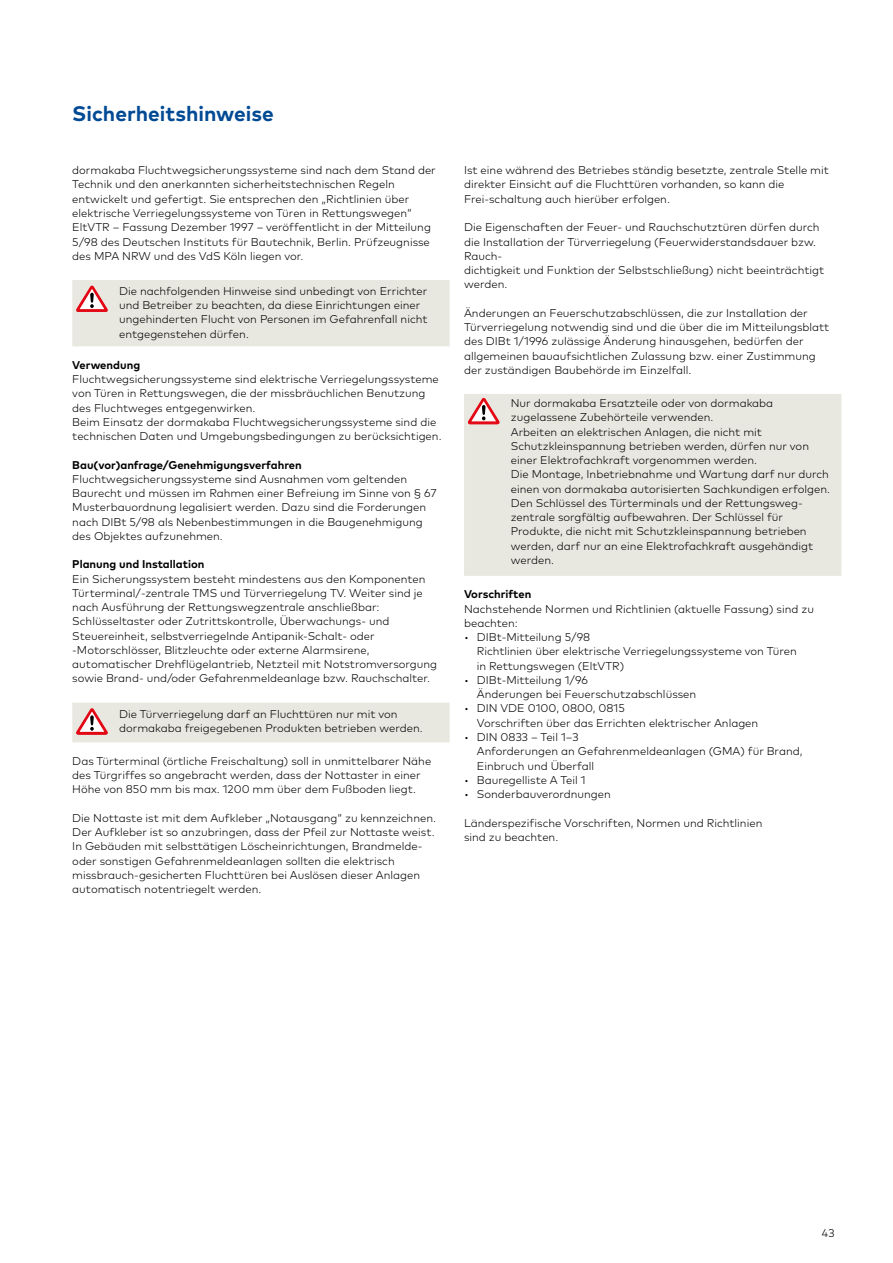
<style>
.page{position:relative;width:893px;height:1263px;background:#fff}
.page>*{position:absolute;margin:0;border:0;box-sizing:border-box;transform-origin:0 0}
.t1{font:700 21px "Mark Pro";color:#004994}
.t2{font:300 11.25px/14.2px "Mark Pro";color:#000}
.t3{font:700 11.25px "Mark Pro";color:#000}
</style>
<div class="page">
<div style="left:72px;top:280px;width:378px;height:66px;background:#e9e8e0"></div>
<div style="left:72px;top:703px;width:378px;height:39px;background:#e9e8e0"></div>
<div style="left:464px;top:394px;width:377px;height:182px;background:#e9e8e0"></div>
<svg style="left:468px;top:398px;width:31px;height:26px"></svg>
<h1 class="t1" style="left:72px;top:98px;width:203px">Sicherheitshinweise</h1>
<p class="t2" style="left:72px;top:162px;width:365px">dormakaba Fluchtwegsicherungssysteme sind nach dem Stand der Technik und den anerkannten sicherheitstechnischen Regeln entwickelt und gefertigt. Sie entsprechen den „Richtlinien über elektrische Verriegelungssysteme von Türen in Rettungswegen“ EltVTR – Fassung Dezember 1997 – veröffentlicht in der Mitteilung 5/98 des Deutschen Instituts für Bautechnik, Berlin. Prüfzeugnisse des MPA NRW und des VdS Köln liegen vor.</p>
<p class="t2" style="left:119px;top:283px;width:310px">Die nachfolgenden Hinweise sind unbedingt von Errichter und Betreiber zu beachten, da diese Einrichtungen einer ungehinderten Flucht von Personen im Gefahrenfall nicht entgegenstehen dürfen.</p>
<p class="t3" style="left:72px;top:356px;width:69px">Verwendung</p>
<p class="t2" style="left:72px;top:371px;width:371px">Fluchtwegsicherungssysteme sind elektrische Verriegelungssysteme von Türen in Rettungswegen, die der missbräuchlichen Benutzung des Fluchtweges entgegenwirken.<br>Beim Einsatz der dormakaba Fluchtwegsicherungssysteme sind die technischen Daten und Umgebungsbedingungen zu berücksichtigen.</p>
<p class="t3" style="left:72px;top:456px;width:231px">Bau(vor)anfrage/Genehmigungsverfahren</p>
<p class="t2" style="left:72px;top:471px;width:366px">Fluchtwegsicherungssysteme sind Ausnahmen vom geltenden Baurecht und müssen im Rahmen einer Befreiung im Sinne von § 67<br>Musterbauordnung legalisiert werden. Dazu sind die Forderungen nach DIBt 5/98 als Nebenbestimmungen in die Baugenehmigung des Objektes aufzunehmen.</p>
<p class="t3" style="left:72px;top:556px;width:134px">Planung und Installation</p>
<p class="t2" style="left:72px;top:571px;width:366px">Ein Sicherungssystem besteht mindestens aus den Komponenten Türterminal/-zentrale TMS und Türverriegelung TV. Weiter sind je nach Ausführung der Rettungswegzentrale anschließbar:<br>Schlüsseltaster oder Zutrittskontrolle, Überwachungs- und Steuereinheit, selbstverriegelnde Antipanik-Schalt- oder -Motorschlösser, Blitzleuchte oder externe Alarmsirene, automatischer Drehflügelantrieb, Netzteil mit Notstromversorgung sowie Brand- und/oder Gefahrenmeldeanlage bzw. Rauchschalter.</p>
<p class="t2" style="left:119px;top:705px;width:305px">Die Türverriegelung darf an Fluchttüren nur mit von dormakaba freigegebenen Produkten betrieben werden.</p>
<p class="t2" style="left:72px;top:753px;width:361px">Das Türterminal (örtliche Freischaltung) soll in unmittelbarer Nähe des Türgriffes so angebracht werden, dass der Nottaster in einer<br>Höhe von 850 mm bis max. 1200 mm über dem Fußboden liegt.</p>
<p class="t2" style="left:72px;top:810px;width:365px">Die Nottaste ist mit dem Aufkleber „Notausgang“ zu kennzeichnen.<br>Der Aufkleber ist so anzubringen, dass der Pfeil zur Nottaste weist.<br>In Gebäuden mit selbsttätigen Löscheinrichtungen, Brandmelde&shy;oder sonstigen Gefahrenmeldeanlagen sollten die elektrisch missbrauch-gesicherten Fluchttüren bei Auslösen dieser Anlagen automatisch notentriegelt werden.</p>
<p class="t2" style="left:464px;top:162px;width:366px">Ist eine während des Betriebes ständig besetzte, zentrale Stelle mit direkter Einsicht auf die Fluchttüren vorhanden, so kann die<br>Frei-schaltung auch hierüber erfolgen.</p>
<p class="t2" style="left:464px;top:219px;width:362px">Die Eigenschaften der Feuer- und Rauchschutztüren dürfen durch die Installation der Türverriegelung (Feuerwiderstandsdauer bzw.<br>Rauch-<br>dichtigkeit und Funktion der Selbstschließung) nicht beeinträchtigt werden.</p>
<p class="t2" style="left:464px;top:305px;width:367px">Änderungen an Feuerschutzabschlüssen, die zur Installation der Türverriegelung notwendig sind und die über die im Mitteilungsblatt des DIBt 1/1996 zulässige Änderung hinausgehen, bedürfen der allgemeinen bauaufsichtlichen Zulassung bzw. einer Zustimmung der zuständigen Baubehörde im Einzelfall.</p>
<p class="t2" style="left:511px;top:395px;width:321px">Nur dormakaba Ersatzteile oder von dormakaba zugelassene Zubehörteile verwenden.<br>Arbeiten an elektrischen Anlagen, die nicht mit Schutzkleinspannung betrieben werden, dürfen nur von einer Elektrofachkraft vorgenommen werden.<br>Die Montage, Inbetriebnahme und Wartung darf nur durch einen von dormakaba autorisierten Sachkundigen erfolgen.<br>Den Schlüssel des Türterminals und der Rettungsweg&shy;zentrale sorgfältig aufbewahren. Der Schlüssel für Produkte, die nicht mit Schutzkleinspannung betrieben werden, darf nur an eine Elektrofachkraft ausgehändigt werden.</p>
<p class="t3" style="left:464px;top:586px;width:69px">Vorschriften</p>
<p class="t2" style="left:464px;top:601px;width:352px">Nachstehende Normen und Richtlinien (aktuelle Fassung) sind zu beachten:</p>
<p class="t2" style="left:477px;top:629px;width:322px;text-indent:-13px">• DIBt-Mitteilung 5/98<br>Richtlinien über elektrische Verriegelungssysteme von Türen in Rettungswegen (EltVTR)</p>
<p class="t2" style="left:477px;top:672px;width:221px;text-indent:-13px">• DIBt-Mitteilung 1/96<br>Änderungen bei Feuerschutzabschlüssen</p>
<p class="t2" style="left:477px;top:700px;width:283px;text-indent:-13px">• DIN VDE 0100, 0800, 0815<br>Vorschriften über das Errichten elektrischer Anlagen</p>
<p class="t2" style="left:477px;top:729px;width:327px;text-indent:-13px">• DIN 0833 – Teil 1–3<br>Anforderungen an Gefahrenmeldeanlagen (GMA) für Brand,<br>Einbruch und Überfall</p>
<p class="t2" style="left:464px;top:772px;width:123px">• Bauregelliste A Teil 1</p>
<p class="t2" style="left:464px;top:786px;width:148px">• Sonderbauverordnungen</p>
<p class="t2" style="left:464px;top:814px;width:300px">Länderspezifische Vorschriften, Normen und Richtlinien sind zu beachten.</p>
<p class="t2" style="left:822px;top:1225px;width:14px">43</p>
</div>
